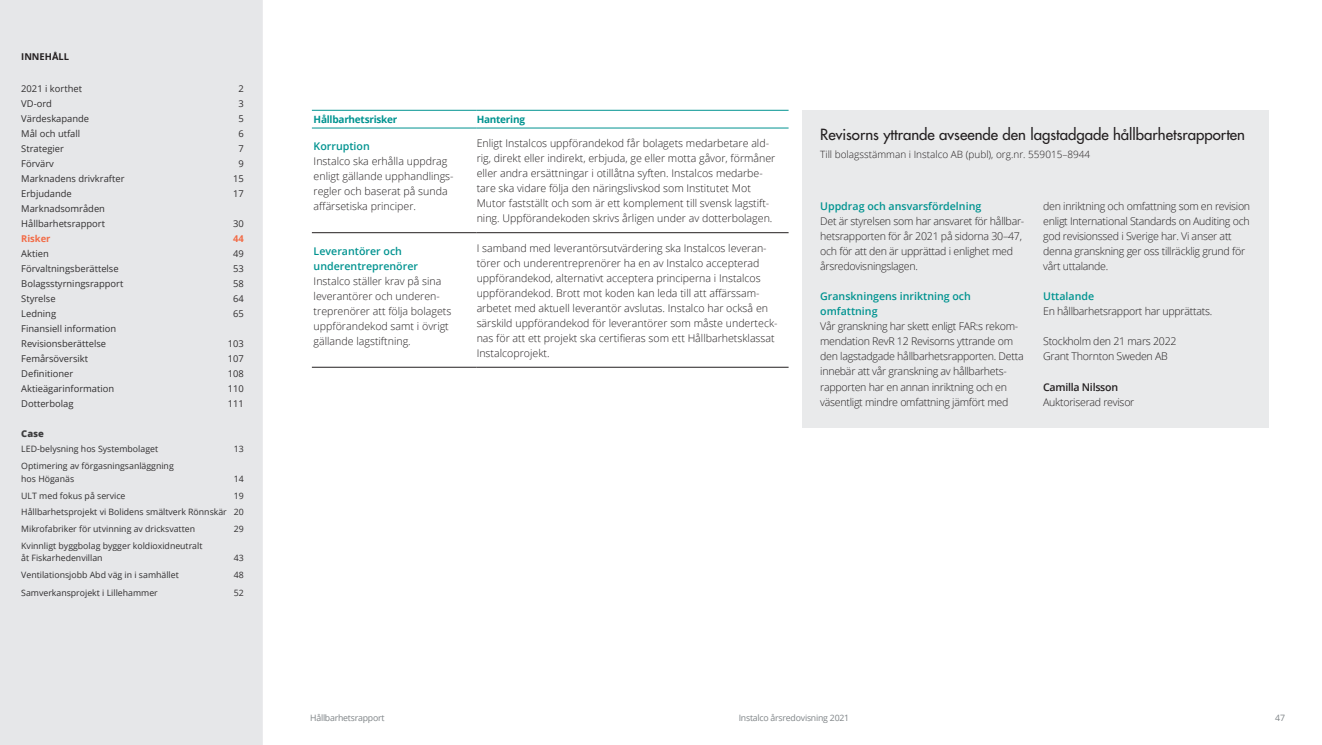
<style>
.page{position:relative;width:1322px;height:745px;background:#fff}
.page>*{position:absolute;margin:0;border:0;box-sizing:border-box;transform-origin:0 0}
.t1{font:500 15px "Futura Std";color:#231f20}
.t2{font:300 10.62px/15px "Open Sans";color:#231f20}
.t3{font:300 10.62px/15px "Open Sans";letter-spacing:-.025em;color:#231f20}
.t4{font:600 10.62px/15px "Open Sans";color:#009390}
.t5{font:600 10.62px "Open Sans";letter-spacing:-.025em;color:#231f20}
.t6{font:300 10px "Open Sans";color:#231f20}
.t7{font:700 10px "Open Sans";letter-spacing:-.025em;color:#009390}
.t8{font:9.38px/15px "Open Sans";color:#312f30}
.t9{font:700 9.38px "Open Sans";color:#231f20}
.t10{font:700 9.38px "Open Sans";color:#f26b46}
.t11{font:800 9.38px "Open Sans";color:#3e3e3f}
.t12{font:8.75px/12.5px "Open Sans";color:#312f30}
.t13{font:8.75px "Open Sans";letter-spacing:-.025em;color:#7f8487}
</style>
<div class="page">
<hr style="left:312px;top:110px;width:165px;height:1px;background:#009390">
<hr style="left:477px;top:110px;width:311px;height:1px;background:#009390">
<hr style="left:312px;top:128px;width:165px;height:1px;background:#009390">
<hr style="left:477px;top:128px;width:311px;height:1px;background:#009390">
<hr style="left:312px;top:232px;width:165px;height:1px;background:#231f20">
<hr style="left:477px;top:232px;width:311px;height:1px;background:#231f20">
<hr style="left:312px;top:367px;width:165px;height:1px;background:#231f20">
<hr style="left:477px;top:367px;width:311px;height:1px;background:#231f20">
<div style="left:802px;top:110px;width:467px;height:317px;background:#e9eaeb"></div>
<div style="left:0;top:0;width:263px;height:744px;background:#e6e7e9"></div>
<p class="t9" style="left:21px;top:50px;width:49px">INNEHÅLL</p>
<p class="t8" style="left:21px;top:81px;width:62px">2021 i korthet</p>
<p class="t8" style="left:238px;top:81px;width:7px">2</p>
<p class="t8" style="left:21px;top:96px;width:32px">VD-ord</p>
<p class="t8" style="left:238px;top:96px;width:7px">3</p>
<p class="t8" style="left:21px;top:111px;width:69px">Värdeskapande</p>
<p class="t8" style="left:238px;top:111px;width:7px">5</p>
<p class="t8" style="left:21px;top:126px;width:61px">Mål och utfall</p>
<p class="t8" style="left:238px;top:126px;width:7px">6</p>
<p class="t8" style="left:21px;top:141px;width:44px">Strategier</p>
<p class="t8" style="left:238px;top:141px;width:7px">7</p>
<p class="t8" style="left:21px;top:156px;width:34px">Förvärv</p>
<p class="t8" style="left:238px;top:156px;width:7px">9</p>
<p class="t8" style="left:21px;top:171px;width:105px">Marknadens drivkrafter</p>
<p class="t8" style="left:233px;top:171px;width:12px">15</p>
<p class="t8" style="left:21px;top:186px;width:52px">Erbjudande</p>
<p class="t8" style="left:233px;top:186px;width:12px">17</p>
<p class="t8" style="left:21px;top:201px;width:85px">Marknadsområden<br>Hållbarhetsrapport</p>
<p class="t8" style="left:233px;top:216px;width:12px">30</p>
<p class="t10" style="left:21px;top:232px;width:31px">Risker</p>
<p class="t10" style="left:233px;top:232px;width:12px">44</p>
<p class="t8" style="left:21px;top:246px;width:29px">Aktien</p>
<p class="t8" style="left:233px;top:246px;width:12px">49</p>
<p class="t8" style="left:21px;top:261px;width:99px">Förvaltningsberättelse</p>
<p class="t8" style="left:233px;top:261px;width:12px">53</p>
<p class="t8" style="left:21px;top:276px;width:104px">Bolagsstyrningsrapport</p>
<p class="t8" style="left:233px;top:276px;width:12px">58</p>
<p class="t8" style="left:21px;top:291px;width:36px">Styrelse</p>
<p class="t8" style="left:233px;top:291px;width:12px">64</p>
<p class="t8" style="left:21px;top:306px;width:36px">Ledning</p>
<p class="t8" style="left:233px;top:306px;width:12px">65</p>
<p class="t8" style="left:21px;top:321px;width:97px">Finansiell information<br>Revisionsberättelse</p>
<p class="t8" style="left:228px;top:336px;width:18px">103</p>
<p class="t8" style="left:21px;top:351px;width:68px">Femårsöversikt</p>
<p class="t8" style="left:228px;top:351px;width:18px">107</p>
<p class="t8" style="left:21px;top:366px;width:53px">Definitioner</p>
<p class="t8" style="left:228px;top:366px;width:18px">108</p>
<p class="t8" style="left:21px;top:381px;width:95px">Aktieägarinformation</p>
<p class="t8" style="left:228px;top:381px;width:18px">110</p>
<p class="t8" style="left:21px;top:396px;width:54px">Dotterbolag</p>
<p class="t8" style="left:228px;top:396px;width:18px">111</p>
<p class="t11" style="left:21px;top:426px;width:24px">Case</p>
<p class="t12" style="left:21px;top:442px;width:138px">LED-belysning hos Systembolaget</p>
<p class="t12" style="left:234px;top:442px;width:12px">13</p>
<p class="t12" style="left:21px;top:459px;width:154px">Optimering av förgasningsanläggning hos Höganäs</p>
<p class="t12" style="left:234px;top:472px;width:12px">14</p>
<p class="t12" style="left:21px;top:488px;width:106px">ULT med fokus på service</p>
<p class="t12" style="left:21px;top:486px;width:224px;line-height:16.8px;text-align:justify;text-indent:212px">19<br>Hållbarhetsprojekt vi Bolidens smältverk Rönnskär 20<br>Mikrofabriker för utvinning av dricksvatten</p>
<p class="t12" style="left:234px;top:522px;width:12px">29</p>
<p class="t12" style="left:21px;top:539px;width:183px">Kvinnligt byggbolag bygger koldioxidneutralt åt Fiskarhedenvillan</p>
<p class="t12" style="left:234px;top:551px;width:12px">43</p>
<p class="t12" style="left:21px;top:568px;width:159px">Ventilationsjobb Abd väg in i samhället</p>
<p class="t12" style="left:234px;top:568px;width:12px">48</p>
<p class="t12" style="left:21px;top:585px;width:138px">Samverkansprojekt i Lillehammer</p>
<p class="t12" style="left:234px;top:585px;width:12px">52</p>
<p class="t7" style="left:314px;top:112px;width:85px">Hållbarhetsrisker</p>
<p class="t7" style="left:477px;top:112px;width:50px">Hantering</p>
<p class="t4" style="left:314px;top:138px;width:58px">Korruption</p>
<p class="t2" style="left:314px;top:153px;width:141px">Instalco ska erhålla uppdrag enligt gällande upphandlings&shy;regler och baserat på sunda affärsetiska principer.</p>
<p class="t2" style="left:477px;top:135px;width:300px">Enligt Instalcos uppförandekod får bolagets medarbetare ald&shy;rig, direkt eller indirekt, erbjuda, ge eller motta gåvor, förmåner eller andra ersättningar i otillåtna syften. Instalcos medarbe&shy;tare ska vidare följa den näringslivskod som Institutet Mot Mutor fastställt och som är ett komplement till svensk lagstift&shy;ning. Uppförandekoden skrivs årligen under av dotterbolagen.</p>
<p class="t4" style="left:314px;top:243px;width:106px">Leverantörer och underentreprenörer</p>
<p class="t2" style="left:314px;top:273px;width:139px">Instalco ställer krav på sina leverantörer och underen&shy;treprenörer att följa bolagets uppförandekod samt i övrigt gällande lagstiftning.</p>
<p class="t2" style="left:477px;top:240px;width:302px">I samband med leverantörsutvärdering ska Instalcos leveran&shy;törer och underentreprenörer ha en av Instalco accepterad uppförandekod, alternativt acceptera principerna i Instalcos uppförandekod. Brott mot koden kan leda till att affärssam&shy;arbetet med aktuell leverantör avslutas. Instalco har också en särskild uppförandekod för leverantörer som måste underteck&shy;nas för att ett projekt ska certifieras som ett Hållbarhetsklassat Instalcoprojekt.</p>
<h1 class="t1" style="left:820px;top:125px;width:426px">Revisorns yttrande avseende den lagstadgade hållbarhetsrapporten</h1>
<p class="t6" style="left:820px;top:147px;width:272px">Till bolagsstämman i Instalco AB (publ), org.nr. 559015–8944</p>
<p class="t4" style="left:820px;top:198px;width:163px">Uppdrag och ansvarsfördelning</p>
<p class="t3" style="left:820px;top:213px;width:206px">Det är styrelsen som har ansvaret för hållbar&shy;hetsrapporten för år 2021 på sidorna 30–47, och för att den är upprättad i enlighet med årsredovisningslagen.</p>
<p class="t4" style="left:820px;top:288px;width:152px">Granskningens inriktning och omfattning</p>
<p class="t3" style="left:820px;top:318px;width:205px">Vår granskning har skett enligt FAR:s rekom&shy;mendation RevR 12 Revisorns yttrande om den lagstadgade hållbarhetsrapporten. Detta innebär att vår granskning av hållbarhets&shy;rapporten har en annan inriktning och en väsentligt mindre omfattning jämfört med</p>
<p class="t3" style="left:1043px;top:198px;width:209px">den inriktning och omfattning som en revision enligt International Standards on Auditing och god revisionssed i Sverige har. Vi anser att denna granskning ger oss tillräcklig grund för vårt uttalande.</p>
<p class="t4" style="left:1043px;top:288px;width:53px">Uttalande</p>
<p class="t3" style="left:1043px;top:303px;width:171px">En hållbarhetsrapport har upprättats.</p>
<p class="t3" style="left:1043px;top:333px;width:135px">Stockholm den 21 mars 2022<br>Grant Thornton Sweden AB</p>
<p class="t5" style="left:1043px;top:379px;width:76px">Camilla Nilsson</p>
<p class="t3" style="left:1043px;top:393px;width:93px">Auktoriserad revisor</p>
<p class="t13" style="left:310px;top:711px;width:76px">Hållbarhetsrapport</p>
<p class="t13" style="left:739px;top:711px;width:112px">Instalco årsredovisning 2021</p>
<p class="t13" style="left:1275px;top:711px;width:11px">47</p>
</div>
